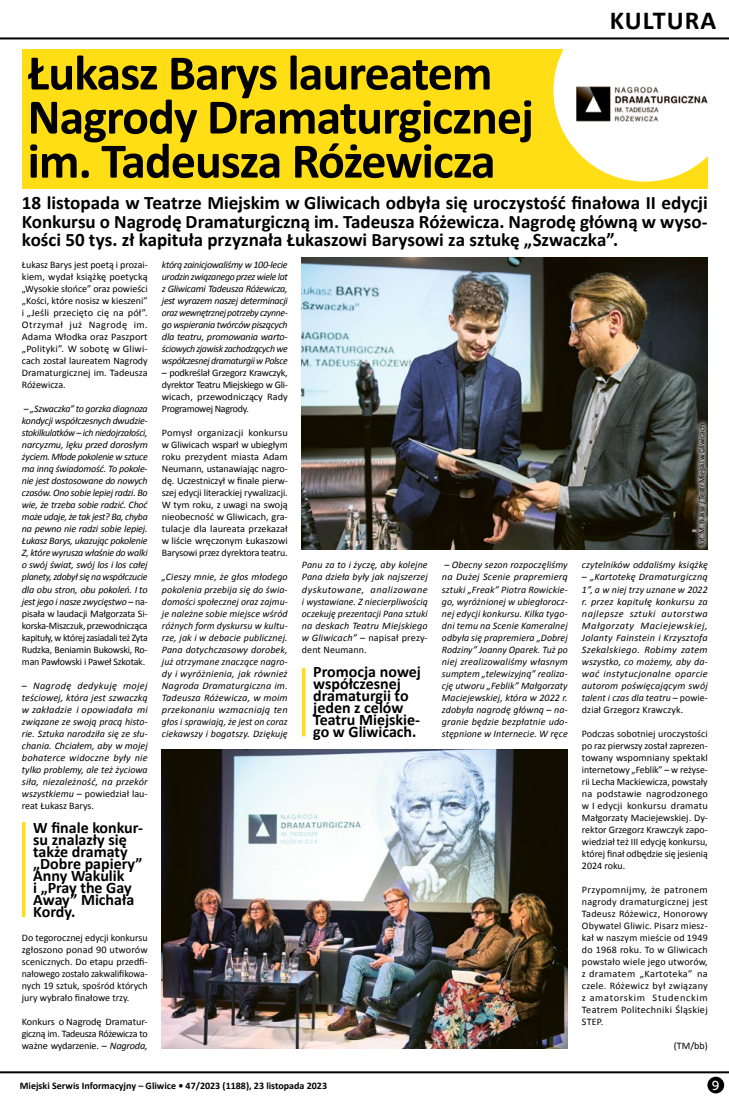
<style>
.page{position:relative;width:729px;height:1098px;background:#fff}
.page>*{position:absolute;margin:0;border:0;box-sizing:border-box;transform-origin:0 0}
.t1{font:700 50px/44px "Calibri";letter-spacing:-.02em;color:#000}
.t2{font:700 26px "Calibri";letter-spacing:.04em;color:#000}
.t3{font:700 19px/18.5px "Calibri";letter-spacing:-.005em;color:#000;text-align:justify}
.t4{font:700 16px/12px "Calibri";color:#000}
.t5{font:13px "Museo Sans 500";color:#fff}
.t6{font:italic 10px/12px "Calibri";letter-spacing:.005em;color:#000;text-align:justify}
.t7{font:10px/12px "Calibri";letter-spacing:-.005em;color:#000;text-align:justify}
.t8{font:700 10px "Calibri";color:#000}
.t9{font:8px "Calibri";letter-spacing:-.03em;color:#000}
.s1{font-style:normal}
.s2{font-style:italic}
</style>
<div class="page">
<hr style="left:0;top:37px;width:729px;height:2px;background:#000">
<hr style="left:0;top:1070px;width:729px;height:2px;background:#000">
<div style="left:707px;top:1076px;width:17px;height:16px;background:#000;border-radius:50%"></div>
<div style="left:22px;top:49px;width:685px;height:140px;background:#ffde15"></div>
<svg style="left:558px;top:49px;width:150px;height:132px"></svg>
<img style="left:553px;top:62px;width:155px;height:81px">
<img style="left:301px;top:257px;width:406px;height:292px">
<img style="left:161px;top:749px;width:406px;height:299px">
<hr style="left:22px;top:821px;width:3px;height:95px;background:#ffde15">
<hr style="left:302px;top:668px;width:3px;height:68px;background:#ffde15">
<div style="left:692px;top:417px;width:19px;height:134px;background:#fff;opacity:.75"></div>
<h2 class="t2" style="left:609px;top:4px;width:108px">KULTURA</h2>
<h1 class="t1" style="left:28px;top:51px;width:507px">Łukasz Barys laureatem<br>Nagrody Dramaturgicznej im. Tadeusza Różewicza</h1>
<p class="t3" style="left:22px;top:194px;width:687px">18 listopada w Teatrze Miejskim w Gliwicach odbyła się uroczystość finałowa II edycji Konkursu o Nagrodę Dramaturgiczną im. Tadeusza Różewicza. Nagrodę główną w wyso&shy;kości 50 tys. zł kapituła przyznała Łukaszowi Barysowi za sztukę „Szwaczka”.</p>
<p class="t7" style="left:22px;top:259px;width:127px">Łukasz Barys jest poetą i prozai&shy;kiem, wydał książkę poetycką „Wysokie słońce” oraz powieści „Kości, które nosisz w kieszeni” i „Jeśli przecięto cię na pół”.<br>Otrzymał już Nagrodę im.<br>Adama Włodka oraz Paszport „Polityki”. W sobotę w Gliwi&shy;cach został laureatem Nagrody Dramaturgicznej im. Tadeusza Różewicza.</p>
<p class="t6" style="left:22px;top:402px;width:127px"><span class="s1">–</span> „Szwaczka” to gorzka diagnoza kondycji współczesnych dwudzie&shy;stokilkulatków – ich niedojrzałości, narcyzmu, lęku przed dorosłym życiem. Młode pokolenie w sztuce ma inną świadomość. To pokole&shy;nie jest dostosowane do nowych czasów. Ono sobie lepiej radzi. Bo wie, że trzeba sobie radzić. Choć może udaje, że tak jest? Ba, chyba na pewno nie radzi sobie lepiej.<br>Łukasz Barys, ukazując pokolenie Z, które wyrusza właśnie do walki o swój świat, swój los i los całej planety, zdobył się na współczucie dla obu stron, obu pokoleń. I to jest jego i nasze zwycięstwo <span class="s1">– na&shy;pisała w laudacji Małgorzata Si&shy;korska-Miszczuk, przewodnicząca kapituły, w której zasiadali też Zyta Rudzka, Beniamin Bukowski, Ro&shy;man Pawłowski i Paweł Szkotak.</span></p>
<p class="t6" style="left:22px;top:678px;width:127px"><span class="s1">–</span> Nagrodę dedykuję mojej teściowej, która jest szwaczką w zakładzie i opowiadała mi związane ze swoją pracą histo&shy;rie. Sztuka narodziła się ze słu&shy;chania. Chciałem, aby w mojej bohaterce widoczne były nie tylko problemy, ale też życiowa siła, niezależność, na przekór wszystkiemu <span class="s1">– powiedział lau&shy;reat Łukasz Barys.</span></p>
<h3 class="t4" style="left:33px;top:821px;width:111px">W finale konkur&shy;su znalazły się także dramaty „Dobre papiery”<br>Anny Wakulik<br>i „Pray the Gay<br>Away” Michała<br>Kordy.</h3>
<p class="t7" style="left:22px;top:931px;width:127px">Do tegorocznej edycji konkursu zgłoszono ponad 90 utworów scenicznych. Do etapu przedfi&shy;nałowego zostało zakwalifikowa&shy;nych 19 sztuk, spośród których jury wybrało finałowe trzy.</p>
<p class="t7" style="left:22px;top:1015px;width:127px">Konkurs o Nagrodę Dramatur&shy;giczną im. Tadeusza Różewicza to ważne wydarzenie. – <span class="s2">Nagroda,</span></p>
<p class="t6" style="left:162px;top:258px;width:127px">którą zainicjowaliśmy w 100-lecie urodzin związanego przez wiele lat z Gliwicami Tadeusza Różewicza, jest wyrazem naszej determinacji oraz wewnętrznej potrzeby czynne&shy;go wspierania twórców piszących dla teatru, promowania warto&shy;ściowych zjawisk zachodzących we współczesnej dramaturgii w Polsce</p>
<p class="t7" style="left:162px;top:367px;width:127px">– podkreślał Grzegorz Krawczyk, dyrektor Teatru Miejskiego w Gli&shy;wicach, przewodniczący Rady Programowej Nagrody.</p>
<p class="t7" style="left:162px;top:427px;width:127px">Pomysł organizacji konkursu w Gliwicach wsparł w ubiegłym roku prezydent miasta Adam Neumann, ustanawiając nagro&shy;dę. Uczestniczył w finale pierw&shy;szej edycji literackiej rywalizacji.<br>W tym roku, z uwagi na swoją nieobecność w Gliwicach, gra&shy;tulacje dla laureata przekazał w liście wręczonym Łukaszowi Barysowi przez dyrektora teatru.</p>
<p class="t6" style="left:162px;top:570px;width:127px">„Cieszy mnie, że głos młodego pokolenia przebija się do świa&shy;domości społecznej oraz zajmu&shy;je należne sobie miejsce wśród różnych form dyskursu w kultu&shy;rze, jak i w debacie publicznej.<br>Pana dotychczasowy dorobek, już otrzymane znaczące nagro&shy;dy i wyróżnienia, jak również Nagroda Dramaturgiczna im.<br>Tadeusza Różewicza, w moim przekonaniu wzmacniają ten głos i sprawiają, że jest on coraz ciekawszy i bogatszy. Dziękuję</p>
<p class="t9" style="left:696px;top:545px;width:123px;rotate:-90deg">fot. M. Buksa / Teatr Miejski w Gliwicach</p>
<p class="t6" style="left:442px;top:558px;width:127px"><span class="s1">–</span> Obecny sezon rozpoczęliśmy na Dużej Scenie prapremierą sztuki „Freak” Piotra Rowickie&shy;go, wyróżnionej w ubiegłorocz&shy;nej edycji konkursu. Kilka tygo&shy;dni temu na Scenie Kameralnej odbyła się prapremiera „Dobrej Rodziny” Joanny Oparek. Tuż po niej zrealizowaliśmy własnym sumptem „telewizyjną” realiza&shy;cję utworu „Feblik” Małgorzaty Maciejewskiej, która w 2022 r. zdobyła nagrodę główną – na&shy;granie będzie bezpłatnie udo&shy;stępnione w Internecie. W ręce</p>
<p class="t6" style="left:582px;top:558px;width:127px">czytelników oddaliśmy książkę</p>
<p class="t6" style="left:302px;top:558px;width:127px">Panu za to i życzę, aby kolejne Pana dzieła były jak najszerzej dyskutowane, analizowane i wystawiane. Z niecierpliwością oczekuję prezentacji Pana sztuki na deskach Teatru Miejskiego w Gliwicach” <span class="s1">– napisał prezy&shy;dent Neumann.</span></p>
<h3 class="t4" style="left:313px;top:665px;width:109px">Promocja nowej współczesnej dramaturgii to jeden z celów<br>Teatru Miejskie&shy;go w Gliwicach.</h3>
<p class="t6" style="left:582px;top:570px;width:127px">– „Kartotekę Dramaturgiczną 1”, a w niej trzy uznane w 2022 r. przez kapitułę konkursu za najlepsze sztuki autorstwa Małgorzaty Maciejewskiej, Jolanty Fainstein i Krzysztofa Szekalskiego. Robimy zatem wszystko, co możemy, aby da&shy;wać instytucjonalne oparcie autorom poświęcającym swój talent i czas dla teatru <span class="s1">– powie&shy;dział Grzegorz Krawczyk.</span></p>
<p class="t7" style="left:582px;top:727px;width:127px">Podczas sobotniej uroczystości po raz pierwszy został zaprezen&shy;towany wspomniany spektakl internetowy „Feblik” – w reżyse&shy;rii Lecha Mackiewicza, powstały na podstawie nagrodzonego w I edycji konkursu dramatu Małgorzaty Maciejewskiej. Dy&shy;rektor Grzegorz Krawczyk zapo&shy;wiedział też III edycję konkursu, której finał odbędzie się jesienią 2024 roku.</p>
<p class="t7" style="left:582px;top:883px;width:127px">Przypomnijmy, że patronem nagrody dramaturgicznej jest Tadeusz Różewicz, Honorowy Obywatel Gliwic. Pisarz miesz&shy;kał w naszym mieście od 1949 do 1968 roku. To w Gliwicach powstało wiele jego utworów, z dramatem „Kartoteka” na czele. Różewicz był związany z amatorskim Studenckim Teatrem Politechniki Śląskiej STEP.</p>
<p class="t7" style="left:673px;top:1039px;width:35px">(TM/bb)</p>
<p class="t8" style="left:20px;top:1079px;width:309px">Miejski Serwis Informacyjny – Gliwice • 47/2023 (1188), 23 listopada 2023</p>
<h3 class="t5" style="left:711px;top:1077px;width:9px">9</h3>
</div>
